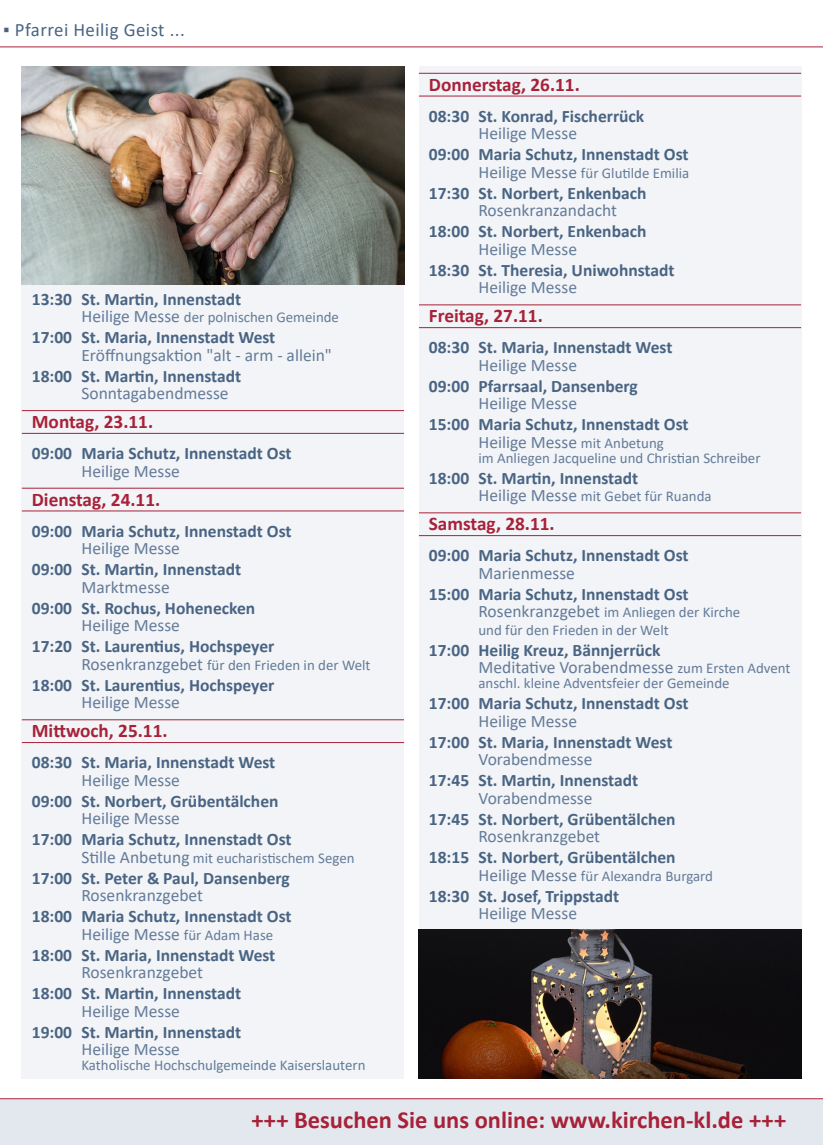
<style>
.page{position:relative;width:823px;height:1145px;background:#fff}
.page>*{position:absolute;margin:0;border:0;box-sizing:border-box;transform-origin:0 0}
.t1{font:700 24.5px "Calibri";color:#a72239}
.TagDatum{font:700 19.25px "Calibri";color:#a72239}
.t2{font:18.9px "Calibri";letter-spacing:.02em;color:#496483}
.Uhrzeit_Kirche{font:700 17.5px "Calibri";color:#496483}
.Messe{font:17.5px "Calibri";color:#647b99}
.Messe-2{font:14.88px "Calibri";color:#647b99}
.Zusatztext{font:14.88px "Calibri";color:#647b99}
.s1{font-size:17.5px}
.s2{font-size:14.88px}
</style>
<div class="page">
<hr style="left:0;top:47px;width:823px;height:1px;background:#a72239">
<div style="left:22px;top:67px;width:382px;height:1011px;background:#f2f4f7"></div>
<div style="left:419px;top:67px;width:382px;height:1011px;background:#f2f4f7"></div>
<hr style="left:22px;top:410px;width:382px;height:1px;background:#a72239">
<hr style="left:22px;top:433px;width:382px;height:1px;background:#a72239">
<hr style="left:22px;top:488px;width:382px;height:1px;background:#a72239">
<hr style="left:22px;top:511px;width:382px;height:1px;background:#a72239">
<hr style="left:22px;top:719px;width:382px;height:1px;background:#a72239">
<hr style="left:22px;top:742px;width:382px;height:1px;background:#a72239">
<hr style="left:419px;top:73px;width:382px;height:1px;background:#a72239">
<hr style="left:419px;top:96px;width:382px;height:1px;background:#a72239">
<hr style="left:419px;top:305px;width:382px;height:1px;background:#a72239">
<hr style="left:419px;top:327px;width:382px;height:1px;background:#a72239">
<hr style="left:419px;top:513px;width:382px;height:1px;background:#a72239">
<hr style="left:419px;top:535px;width:382px;height:1px;background:#a72239">
<img style="left:22px;top:67px;width:382px;height:218px">
<div style="left:0;top:1099px;width:823px;height:46px;background:#e3e8ef"></div>
<hr style="left:0;top:1098px;width:823px;height:1px;background:#a72239">
<img style="left:419px;top:930px;width:382px;height:148px">
<p class="t2" style="left:3px;top:17px;width:183px">▪ Pfarrei Heilig Geist ...</p>
<p class="Uhrzeit_Kirche" style="left:32px;top:286px;width:211px">13:30 St. Martin, Innenstadt</p>
<p class="Messe-2" style="left:81px;top:307px;width:259px"><span class="s1">Heilige Messe</span> der polnischen Gemeinde</p>
<p class="Uhrzeit_Kirche" style="left:32px;top:325px;width:245px">17:00 St. Maria, Innenstadt West</p>
<p class="Messe" style="left:81px;top:343px;width:252px">Eröffnungsaktion "alt - arm - allein"</p>
<p class="Uhrzeit_Kirche" style="left:32px;top:363px;width:211px">18:00 St. Martin, Innenstadt</p>
<p class="Messe" style="left:81px;top:381px;width:149px">Sonntagabendmesse</p>
<p class="TagDatum" style="left:32px;top:408px;width:123px">Montag, 23.11.</p>
<p class="Uhrzeit_Kirche" style="left:32px;top:441px;width:261px">09:00 Maria Schutz, Innenstadt Ost</p>
<p class="Messe" style="left:81px;top:459px;width:100px">Heilige Messe</p>
<p class="TagDatum" style="left:32px;top:486px;width:130px">Dienstag, 24.11.</p>
<p class="Uhrzeit_Kirche" style="left:32px;top:519px;width:261px">09:00 Maria Schutz, Innenstadt Ost</p>
<p class="Messe" style="left:81px;top:536px;width:100px">Heilige Messe</p>
<p class="Uhrzeit_Kirche" style="left:32px;top:557px;width:211px">09:00 St. Martin, Innenstadt</p>
<p class="Messe" style="left:81px;top:575px;width:90px">Marktmesse</p>
<p class="Uhrzeit_Kirche" style="left:32px;top:596px;width:225px">09:00 St. Rochus, Hohenecken</p>
<p class="Messe" style="left:81px;top:613px;width:100px">Heilige Messe</p>
<p class="Uhrzeit_Kirche" style="left:32px;top:634px;width:244px">17:20 St. Laurentius, Hochspeyer</p>
<p class="Messe-2" style="left:81px;top:654px;width:290px"><span class="s1">Rosenkranzgebet</span> für den Frieden in der Welt</p>
<p class="Uhrzeit_Kirche" style="left:32px;top:673px;width:244px">18:00 St. Laurentius, Hochspeyer</p>
<p class="Messe" style="left:81px;top:690px;width:100px">Heilige Messe</p>
<p class="TagDatum" style="left:32px;top:717px;width:137px">Mittwoch, 25.11.</p>
<p class="Uhrzeit_Kirche" style="left:32px;top:750px;width:245px">08:30 St. Maria, Innenstadt West</p>
<p class="Messe" style="left:81px;top:768px;width:100px">Heilige Messe</p>
<p class="Uhrzeit_Kirche" style="left:32px;top:789px;width:248px">09:00 St. Norbert, Grübentälchen</p>
<p class="Messe" style="left:81px;top:806px;width:100px">Heilige Messe</p>
<p class="Uhrzeit_Kirche" style="left:32px;top:827px;width:261px">17:00 Maria Schutz, Innenstadt Ost</p>
<p class="Messe-2" style="left:81px;top:848px;width:274px"><span class="s1">Stille Anbetung</span> mit eucharistischem Segen</p>
<p class="Uhrzeit_Kirche" style="left:32px;top:866px;width:259px">17:00 St. Peter &amp; Paul, Dansenberg</p>
<p class="Messe" style="left:81px;top:883px;width:123px">Rosenkranzgebet</p>
<p class="Uhrzeit_Kirche" style="left:32px;top:904px;width:261px">18:00 Maria Schutz, Innenstadt Ost</p>
<p class="Messe" style="left:81px;top:922px;width:193px">Heilige Messe <span class="s2">für Adam Hase</span></p>
<p class="Uhrzeit_Kirche" style="left:32px;top:943px;width:245px">18:00 St. Maria, Innenstadt West</p>
<p class="Messe" style="left:81px;top:960px;width:123px">Rosenkranzgebet</p>
<p class="Uhrzeit_Kirche" style="left:32px;top:981px;width:211px">18:00 St. Martin, Innenstadt</p>
<p class="Messe" style="left:81px;top:999px;width:100px">Heilige Messe</p>
<p class="Uhrzeit_Kirche" style="left:32px;top:1020px;width:211px">19:00 St. Martin, Innenstadt</p>
<p class="Messe" style="left:81px;top:1037px;width:100px">Heilige Messe</p>
<p class="Zusatztext" style="left:81px;top:1055px;width:285px">Katholische Hochschulgemeinde Kaiserslautern</p>
<p class="TagDatum" style="left:429px;top:71px;width:152px">Donnerstag, 26.11.</p>
<p class="Uhrzeit_Kirche" style="left:429px;top:104px;width:217px">08:30 St. Konrad, Fischerrück</p>
<p class="Messe" style="left:478px;top:121px;width:100px">Heilige Messe</p>
<p class="Uhrzeit_Kirche" style="left:429px;top:142px;width:261px">09:00 Maria Schutz, Innenstadt Ost</p>
<p class="Messe-2" style="left:478px;top:163px;width:212px"><span class="s1">Heilige Messe</span> für Glutilde Emilia</p>
<p class="Uhrzeit_Kirche" style="left:429px;top:181px;width:219px">17:30 St. Norbert, Enkenbach</p>
<p class="Messe" style="left:478px;top:198px;width:140px">Rosenkranzandacht</p>
<p class="Uhrzeit_Kirche" style="left:429px;top:219px;width:219px">18:00 St. Norbert, Enkenbach</p>
<p class="Messe" style="left:478px;top:237px;width:100px">Heilige Messe</p>
<p class="Uhrzeit_Kirche" style="left:429px;top:258px;width:247px">18:30 St. Theresia, Uniwohnstadt</p>
<p class="Messe" style="left:478px;top:275px;width:100px">Heilige Messe</p>
<p class="TagDatum" style="left:429px;top:302px;width:115px">Freitag, 27.11.</p>
<p class="Uhrzeit_Kirche" style="left:429px;top:335px;width:245px">08:30 St. Maria, Innenstadt West</p>
<p class="Messe" style="left:478px;top:353px;width:100px">Heilige Messe</p>
<p class="Uhrzeit_Kirche" style="left:429px;top:374px;width:210px">09:00 Pfarrsaal, Dansenberg</p>
<p class="Messe" style="left:478px;top:391px;width:100px">Heilige Messe</p>
<p class="Uhrzeit_Kirche" style="left:429px;top:412px;width:261px">15:00 Maria Schutz, Innenstadt Ost</p>
<p class="Messe" style="left:478px;top:430px;width:187px">Heilige Messe <span class="s2">mit Anbetung</span></p>
<p class="Zusatztext" style="left:478px;top:447px;width:283px">im Anliegen Jacqueline und Christian Schreiber</p>
<p class="Uhrzeit_Kirche" style="left:429px;top:466px;width:211px">18:00 St. Martin, Innenstadt</p>
<p class="Messe-2" style="left:478px;top:486px;width:234px"><span class="s1">Heilige Messe</span> mit Gebet für Ruanda</p>
<p class="TagDatum" style="left:429px;top:510px;width:127px">Samstag, 28.11.</p>
<p class="Uhrzeit_Kirche" style="left:429px;top:543px;width:261px">09:00 Maria Schutz, Innenstadt Ost</p>
<p class="Messe" style="left:478px;top:561px;width:98px">Marienmesse</p>
<p class="Uhrzeit_Kirche" style="left:429px;top:582px;width:261px">15:00 Maria Schutz, Innenstadt Ost</p>
<p class="Messe-2" style="left:478px;top:602px;width:263px"><span class="s1">Rosenkranzgebet</span> im Anliegen der Kirche</p>
<p class="Messe-2" style="left:478px;top:620px;width:192px">und für den Frieden in der Welt</p>
<p class="Uhrzeit_Kirche" style="left:429px;top:638px;width:233px">17:00 Heilig Kreuz, Bännjerrück</p>
<p class="Messe" style="left:478px;top:655px;width:313px">Meditative Vorabendmesse <span class="s2">zum Ersten Advent</span></p>
<p class="Zusatztext" style="left:478px;top:673px;width:252px">anschl. kleine Adventsfeier der Gemeinde</p>
<p class="Uhrzeit_Kirche" style="left:429px;top:691px;width:261px">17:00 Maria Schutz, Innenstadt Ost</p>
<p class="Messe" style="left:478px;top:709px;width:100px">Heilige Messe</p>
<p class="Uhrzeit_Kirche" style="left:429px;top:730px;width:245px">17:00 St. Maria, Innenstadt West</p>
<p class="Messe" style="left:478px;top:747px;width:115px">Vorabendmesse</p>
<p class="Uhrzeit_Kirche" style="left:429px;top:768px;width:211px">17:45 St. Martin, Innenstadt</p>
<p class="Messe" style="left:478px;top:786px;width:115px">Vorabendmesse</p>
<p class="Uhrzeit_Kirche" style="left:429px;top:807px;width:248px">17:45 St. Norbert, Grübentälchen</p>
<p class="Messe" style="left:478px;top:824px;width:123px">Rosenkranzgebet</p>
<p class="Uhrzeit_Kirche" style="left:429px;top:845px;width:248px">18:15 St. Norbert, Grübentälchen</p>
<p class="Messe-2" style="left:478px;top:865px;width:236px"><span class="s1">Heilige Messe</span> für Alexandra Burgard</p>
<p class="Uhrzeit_Kirche" style="left:429px;top:884px;width:192px">18:30 St. Josef, Trippstadt</p>
<p class="Messe" style="left:478px;top:901px;width:100px">Heilige Messe</p>
<p class="t1" style="left:251px;top:1103px;width:536px">+++ Besuchen Sie uns online: www.kirchen-kl.de +++</p>
</div>
